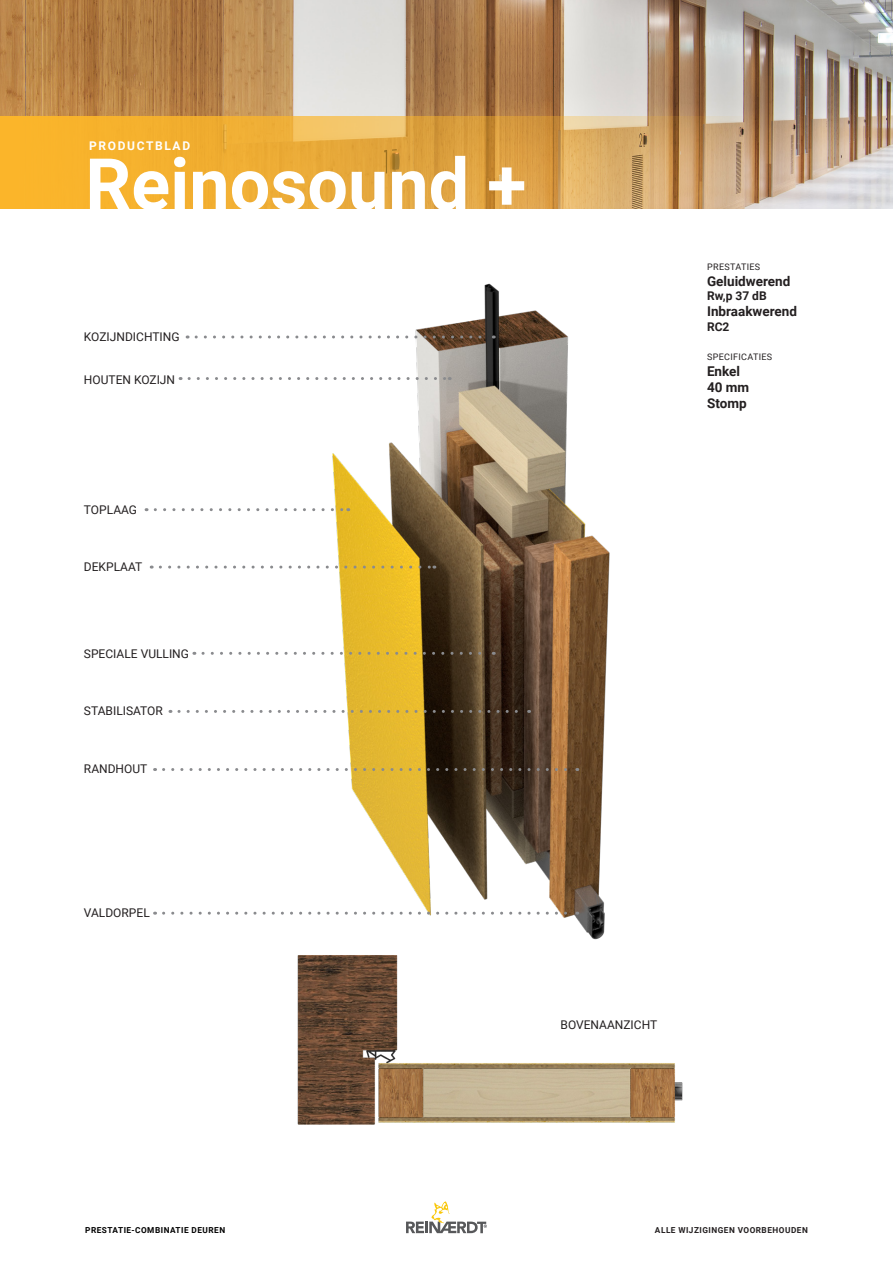
<style>
.page{position:relative;width:893px;height:1263px;background:#fff}
.page>*{position:absolute;margin:0;border:0;box-sizing:border-box;transform-origin:0 0}
.t1{font:700 72px "Roboto";color:#fff}
.t2{font:700 13.5px "Roboto";color:#231f20}
.t3{font:12px "Roboto";color:#231f20}
.t4{font:700 12px "Roboto";letter-spacing:.135em;color:#fff}
.t5{font:700 12px "Roboto";color:#231f20}
.t6{font:9px "Roboto";letter-spacing:.035em;color:#231f20}
.t7{font:700 8.25px "Roboto";letter-spacing:.06em;color:#231f20}
.t8{font:700 8.25px "Roboto";letter-spacing:.06em;color:#000}
</style>
<div class="page">
<svg style="left:406px;top:1201px;width:81px;height:32px"></svg>
<img style="left:258px;top:283px;width:352px;height:657px">
<img style="left:297px;top:955px;width:386px;height:170px">
<svg style="left:196px;top:335px;width:298px;height:3px"></svg>
<svg style="left:189px;top:377px;width:261px;height:3px"></svg>
<svg style="left:155px;top:508px;width:194px;height:3px"></svg>
<svg style="left:160px;top:566px;width:275px;height:3px"></svg>
<svg style="left:203px;top:652px;width:291px;height:3px"></svg>
<svg style="left:179px;top:710px;width:351px;height:3px"></svg>
<svg style="left:164px;top:768px;width:414px;height:3px"></svg>
<img style="left:0;top:0;width:893px;height:209px">
<svg style="left:0;top:117px;width:778px;height:92px;background:#e2a948"></svg>
<svg style="left:164px;top:912px;width:414px;height:3px"></svg>
<p class="t4" style="left:89px;top:137px;width:102px">PRODUCTBLAD</p>
<p class="t1" style="left:85px;top:134px;width:443px">Reinosound +</p>
<p class="t3" style="left:84px;top:328px;width:97px">KOZIJNDICHTING</p>
<p class="t3" style="left:84px;top:371px;width:93px">HOUTEN KOZIJN</p>
<p class="t3" style="left:84px;top:501px;width:55px">TOPLAAG</p>
<p class="t3" style="left:84px;top:558px;width:60px">DEKPLAAT</p>
<p class="t3" style="left:84px;top:645px;width:107px">SPECIALE VULLING</p>
<p class="t3" style="left:84px;top:702px;width:80px">STABILISATOR</p>
<p class="t3" style="left:84px;top:760px;width:65px">RANDHOUT</p>
<p class="t6" style="left:707px;top:260px;width:55px">PRESTATIES</p>
<p class="t2" style="left:707px;top:272px;width:85px">Geluidwerend</p>
<p class="t5" style="left:707px;top:287px;width:61px">Rw,p 37 dB</p>
<p class="t2" style="left:707px;top:302px;width:91px">Inbraakwerend</p>
<p class="t5" style="left:707px;top:318px;width:24px">RC2</p>
<p class="t6" style="left:707px;top:350px;width:67px">SPECIFICATIES</p>
<p class="t2" style="left:707px;top:362px;width:35px">Enkel</p>
<p class="t2" style="left:707px;top:378px;width:44px">40 mm</p>
<p class="t2" style="left:707px;top:394px;width:41px">Stomp</p>
<p class="t3" style="left:84px;top:904px;width:67px">VALDORPEL</p>
<p class="t3" style="left:560px;top:1016px;width:98px">BOVENAANZICHT</p>
<p class="t8" style="left:85px;top:1224px;width:141px">PRESTATIE-COMBINATIE DEUREN</p>
<p class="t7" style="left:655px;top:1224px;width:154px">ALLE WIJZIGINGEN VOORBEHOUDEN</p>
</div>
